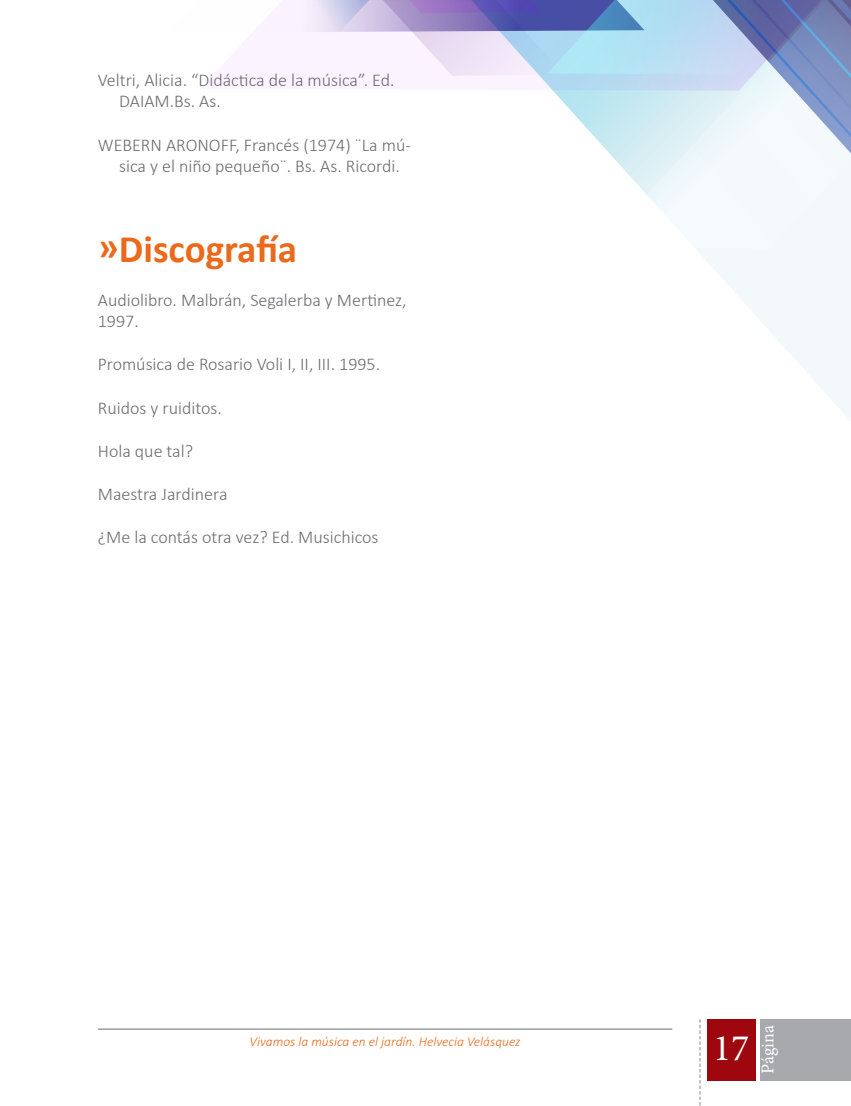
<style>
.page{position:relative;width:851px;height:1106px;background:#fff}
.page>*{position:absolute;margin:0;border:0;box-sizing:border-box;transform-origin:0 0}
.Titulo_26pt{font:700 39px "Calibri";color:#eb691b}
.t1{font:37.5px "Minion Pro";color:#fff}
.Titulo_26pt-2{font:300 18px/21.6px "Calibri";color:#6c6d70}
.Parrafo_Contenido{font:300 18px/21.6px "Calibri";color:#6c6d70}
.t2{font:18px "Minion Pro";letter-spacing:-.005em;color:#fff}
.Marcador_-_Pie{font:italic 300 13.5px "Calibri";color:#eb691b}
</style>
<div class="page">
<svg style="left:696px;top:249px;width:154px;height:171px"></svg>
<svg style="left:201px;top:0;width:398px;height:142px"></svg>
<svg style="left:599px;top:0;width:251px;height:249px"></svg>
<div style="left:760px;top:1019px;width:90px;height:61px;background:#a8a9ad"></div>
<div style="left:707px;top:1019px;width:48px;height:61px;background:#9d070d"></div>
<svg style="left:699px;top:1019px;width:1px;height:87px"></svg>
<hr style="left:98px;top:1028px;width:574px;height:1px;background:#6c6d70">
<p class="Parrafo_Contenido" style="left:119px;top:69px;width:277px;text-indent:-21px">Veltri, Alicia. “Didáctica de la música”. Ed.<br>DAIAM.Bs. As.</p>
<p class="Parrafo_Contenido" style="left:98px;top:134px;width:314px;text-align:center">WEBERN ARONOFF, Francés (1974) ¨La mú&shy;sica y el niño pequeño¨. Bs. As. Ricordi.</p>
<p class="Titulo_26pt" style="left:98px;top:224px;width:201px">»Discografía</p>
<p class="Titulo_26pt-2" style="left:98px;top:288px;width:310px">Audiolibro. Malbrán, Segalerba y Mertinez,<br>1997.</p>
<p class="Titulo_26pt-2" style="left:98px;top:353px;width:284px">Promúsica de Rosario Voli I, II, III. 1995.</p>
<p class="Titulo_26pt-2" style="left:98px;top:396px;width:126px">Ruidos y ruiditos.</p>
<p class="Titulo_26pt-2" style="left:98px;top:440px;width:97px">Hola que tal?</p>
<p class="Titulo_26pt-2" style="left:98px;top:483px;width:131px">Maestra Jardinera</p>
<p class="Titulo_26pt-2" style="left:98px;top:526px;width:282px">¿Me la contás otra vez? Ed. Musichicos</p>
<p class="Marcador_-_Pie" style="left:249px;top:1032px;width:272px">Vivamos la música en el jardín. Helvecia Velásquez</p>
<h2 class="t1" style="left:713px;top:1023px;width:37px">17</h2>
<p class="t2" style="left:755px;top:1073px;width:50px;rotate:-90deg">Página</p>
</div>
